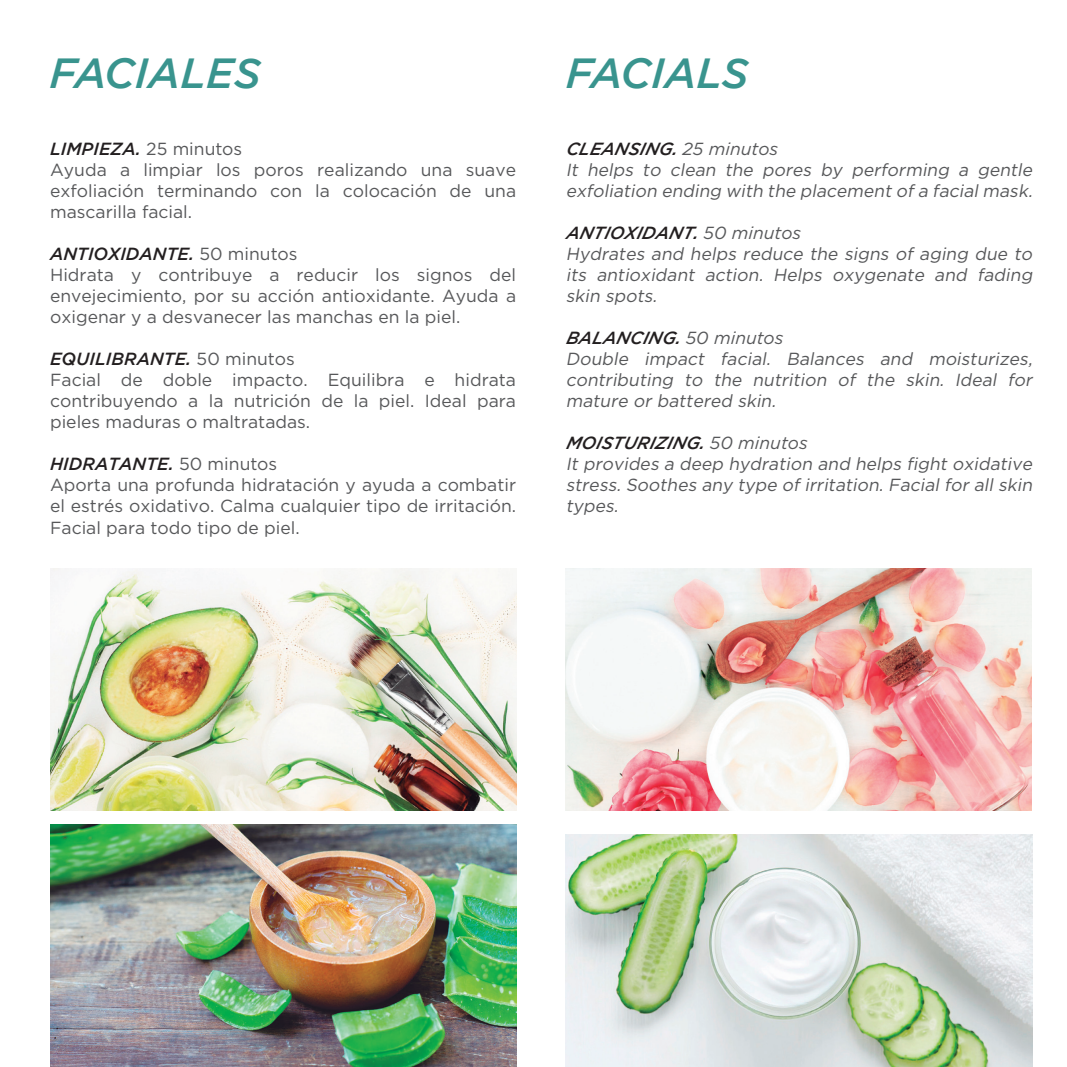
<style>
.page{position:relative;width:1067px;height:1067px;background:#fff}
.page>*{position:absolute;margin:0;border:0;box-sizing:border-box;transform-origin:0 0}
.t1{font:italic 500 42px "Gotham";color:#39948e}
.t2{font:17.5px/21px "Gotham";color:#57585a;text-align:justify}
.t3{font:italic 17.5px/21px "Gotham";color:#57585a;text-align:justify}
.t4{font:italic 500 17.5px "Gotham";color:#231f20}
.s1{font-weight:400;font-style:normal;color:#57585a}
.s2{font-weight:400;color:#57585a}
</style>
<div class="page">
<img style="left:50px;top:568px;width:466px;height:242px">
<img style="left:566px;top:568px;width:465px;height:242px">
<img style="left:50px;top:824px;width:466px;height:243px">
<img style="left:566px;top:834px;width:466px;height:233px">
<p class="t1" style="left:50px;top:49px;width:213px">FACIALES</p>
<p class="t1" style="left:566px;top:49px;width:184px">FACIALS</p>
<p class="t4" style="left:50px;top:139px;width:194px">LIMPIEZA. <span class="s1">25 minutos</span></p>
<p class="t2" style="left:50px;top:159px;width:467px">Ayuda a limpiar los poros realizando una suave exfoliación terminando con la colocación de una mascarilla facial.</p>
<p class="t4" style="left:50px;top:244px;width:249px">ANTIOXIDANTE. <span class="s1">50 minutos</span></p>
<p class="t2" style="left:50px;top:264px;width:467px">Hidrata y contribuye a reducir los signos del envejecimiento, por su acción antioxidante. Ayuda a oxigenar y a desvanecer las manchas en la piel.</p>
<p class="t4" style="left:50px;top:349px;width:246px">EQUILIBRANTE. <span class="s1">50 minutos</span></p>
<p class="t2" style="left:50px;top:369px;width:467px">Facial de doble impacto. Equilibra e hidrata contribuyendo a la nutrición de la piel. Ideal para pieles maduras o maltratadas.</p>
<p class="t4" style="left:50px;top:454px;width:229px">HIDRATANTE. <span class="s1">50 minutos</span></p>
<p class="t2" style="left:50px;top:474px;width:467px">Aporta una profunda hidratación y ayuda a combatir el estrés oxidativo. Calma cualquier tipo de irritación.<br>Facial para todo tipo de piel.</p>
<p class="t4" style="left:566px;top:139px;width:214px">CLEANSING. <span class="s2">25 minutos</span></p>
<p class="t3" style="left:566px;top:159px;width:472px">It helps to clean the pores by performing a gentle exfoliation ending with the placementofa facialmask.</p>
<p class="t4" style="left:566px;top:223px;width:237px">ANTIOXIDANT. <span class="s2">50 minutos</span></p>
<p class="t3" style="left:566px;top:243px;width:472px">Hydrates and helps reduce the signs of aging due to its antioxidant action. Helps oxygenate and fading skin spots.</p>
<p class="t4" style="left:566px;top:328px;width:219px">BALANCING. <span class="s2">50 minutos</span></p>
<p class="t3" style="left:566px;top:348px;width:472px">Double impact facial. Balances and moisturizes, contributing to the nutrition of the skin. Ideal for mature or battered skin.</p>
<p class="t4" style="left:566px;top:433px;width:243px">MOISTURIZING. <span class="s2">50 minutos</span></p>
<p class="t3" style="left:566px;top:453px;width:472px">It provides a deep hydration and helps fight oxidative stress. Soothes any type of irritation. Facial for all skin types.</p>
</div>
